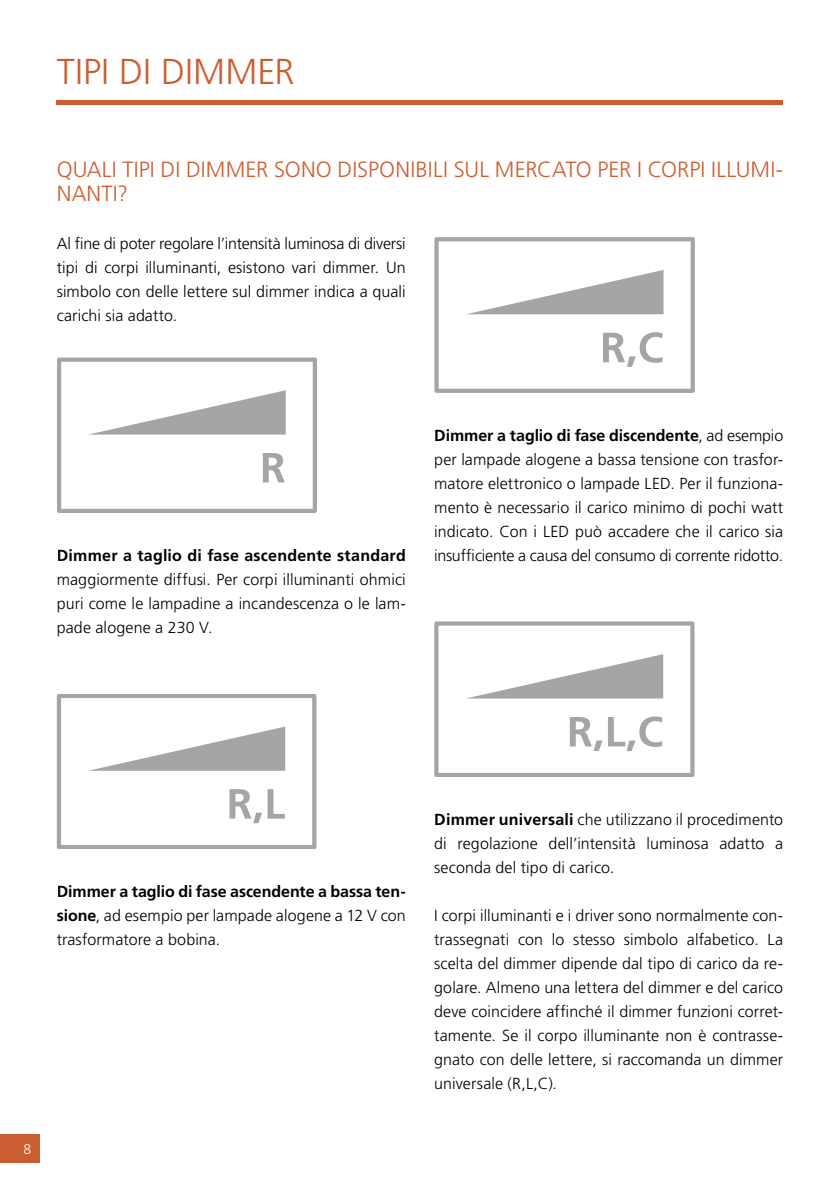
<style>
.page{position:relative;width:840px;height:1191px;background:#fff}
.page>*{position:absolute;margin:0;border:0;box-sizing:border-box;transform-origin:0 0}
.t1{font:300 36px "Frutiger LT Std";color:#cc5d30}
.t2{font:300 22px/24px "Frutiger LT Std";letter-spacing:.005em;color:#cc5d30}
.t3{font:300 16px/24px "Frutiger LT Std";letter-spacing:.005em;color:#000;text-align:justify}
.t4{font:700 16px "Frutiger LT Std";letter-spacing:.015em;color:#000}
.t5{font:300 14px "Frutiger LT Std";color:#fff}
.s1{font-weight:700}
</style>
<div class="page">
<div style="left:0;top:1134px;width:40px;height:28px;background:#cc5d30"></div>
<hr style="left:57px;top:101px;width:725px;height:4px;background:#cc5d30">
<svg style="left:434px;top:621px;width:260px;height:156px"></svg>
<svg style="left:465px;top:654px;width:198px;height:44px"></svg>
<svg style="left:434px;top:237px;width:260px;height:156px"></svg>
<svg style="left:465px;top:270px;width:198px;height:44px"></svg>
<svg style="left:57px;top:694px;width:259px;height:155px"></svg>
<svg style="left:88px;top:726px;width:197px;height:45px"></svg>
<svg style="left:57px;top:358px;width:259px;height:155px"></svg>
<svg style="left:88px;top:390px;width:197px;height:44px"></svg>
<h1 class="t1" style="left:57px;top:51px;width:239px">TIPI DI DIMMER</h1>
<h2 class="t2" style="left:57px;top:157px;width:727px">QUALI TIPI DI DIMMER SONO DISPONIBILI SUL MERCATO PER I CORPI ILLUMI-<br>NANTI?</h2>
<p class="t3" style="left:57px;top:231px;width:350px">Al fine di poter regolare l’intensità luminosa di diversi tipi di corpi illuminanti, esistono vari dimmer. Un simbolo con delle lettere sul dimmer indica a quali carichi sia adatto.</p>
<p class="t4" style="left:57px;top:546px;width:350px">Dimmer a taglio di fase ascendente standard</p>
<p class="t3" style="left:57px;top:567px;width:350px">maggiormente diffusi. Per corpi illuminanti ohmici puri come le lampadine a incandescenza o le lam&shy;pade alogene a 230 V.</p>
<p class="t3" style="left:434px;top:423px;width:350px"><span class="s1">Dimmer a taglio di fase discendente</span>, ad esempio per lampade alogene a bassa tensione con trasfor&shy;matore elettronico o lampade LED. Per il funziona&shy;mento è necessario il carico minimo di pochi watt indicato. Con i LED può accadere che il carico sia insufficiente a causa del consumo di corrente ridotto.</p>
<p class="t3" style="left:57px;top:879px;width:350px"><span class="s1">Dimmer a taglio di fase ascendente a bassa ten&shy;sione</span>, ad esempio per lampade alogene a 12 V con trasformatore a bobina.</p>
<p class="t5" style="left:23px;top:1141px;width:9px">8</p>
<p class="t3" style="left:434px;top:807px;width:350px"><span class="s1">Dimmer universali</span> che utilizzano il procedimento di regolazione dell’intensità luminosa adatto a seconda del tipo di carico.</p>
<p class="t3" style="left:434px;top:903px;width:350px">I corpi illuminanti e i driver sono normalmente con&shy;trassegnati con lo stesso simbolo alfabetico. La scelta del dimmer dipende dal tipo di carico da re&shy;golare. Almeno una lettera del dimmer e del carico deve coincidere affinché il dimmer funzioni corret&shy;tamente. Se il corpo illuminante non è contrasse&shy;gnato con delle lettere, si raccomanda un dimmer universale (R,L,C).</p>
</div>
